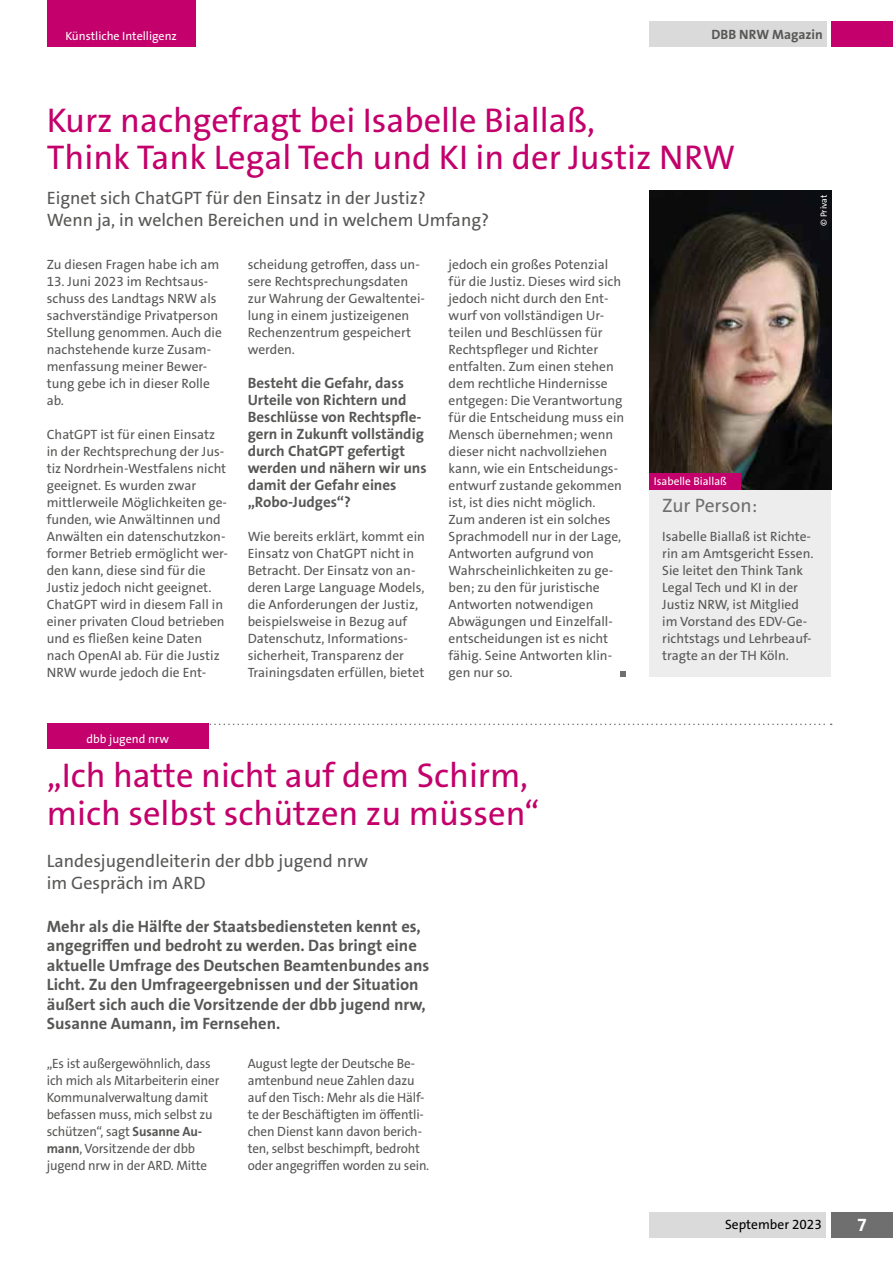
<style>
.page{position:relative;width:893px;height:1263px;background:#fff}
.page>*{position:absolute;margin:0;border:0;box-sizing:border-box;transform-origin:0 0}
.t1{font:34.5px/37.5px "The Sans Os F";color:#c3006b}
.t2{font:19.5px "The Sans Os F";color:#706f6f}
.t3{font:18px/22.5px "The Sans Os F";color:#575756}
.t4{font:700 18px "The Sans Os F";color:#fff}
.t5{font:700 16.5px/19.5px "The Sans Os F";color:#575756}
.t6{font:700 15px/17px "The Sans Os F";color:#575756}
.t7{font:13.5px/17px "The Sans Os F";color:#575756}
.t8{font:13.5px "The Sans Os F";color:#000}
.t9{font:700 13.5px "The Sans Os F";color:#575756}
.t10{font:12px "The Sans Os F";color:#fff}
.t11{font:11.25px "The Sans Os F";color:#fff}
.t12{font:9px "The Sans Os F";letter-spacing:-.005em;color:#fff}
.s1{font-weight:700}
</style>
<div class="page">
<div style="left:831px;top:1212px;width:62px;height:25px;background:#706f6f"></div>
<div style="left:649px;top:1212px;width:177px;height:25px;background:#dadada"></div>
<div style="left:649px;top:21px;width:178px;height:26px;background:#dadada"></div>
<div style="left:831px;top:21px;width:62px;height:26px;background:#c3006b"></div>
<div style="left:47px;top:0;width:149px;height:47px;background:#c3006b"></div>
<svg style="left:620px;top:671px;width:6px;height:6px"></svg>
<div style="left:649px;top:485px;width:182px;height:192px;background:#ededed"></div>
<img style="left:649px;top:191px;width:182px;height:299px">
<div style="left:649px;top:473px;width:92px;height:16px;background:#c3006b"></div>
<svg style="left:208px;top:723px;width:624px;height:2px"></svg>
<div style="left:47px;top:723px;width:161px;height:26px;background:#c3006b"></div>
<p class="t10" style="left:65px;top:29px;width:113px">Künstliche Intelligenz</p>
<p class="t9" style="left:711px;top:25px;width:113px">DBB NRW Magazin</p>
<h1 class="t1" style="left:47px;top:102px;width:690px">Kurz nachgefragt bei Isabelle Biallaß,<br>Think Tank Legal Tech und KI in der Justiz NRW</h1>
<h3 class="t3" style="left:47px;top:186px;width:444px">Eignet sich ChatGPT für den Einsatz in der Justiz?<br>Wenn ja, in welchen Bereichen und in welchem Umfang?</h3>
<p class="t7" style="left:47px;top:256px;width:174px">Zu diesen Fragen habe ich am</p>
<p class="t7" style="left:47px;top:273px;width:177px">13. Juni 2023 im Rechtsaus&shy;schuss des Landtags NRW als sachverständige Privatperson<br>Stellung genommen. Auch die nachstehende kurze Zusam&shy;menfassung meiner Bewer&shy;tung gebe ich in dieser Rolle ab.</p>
<p class="t7" style="left:47px;top:426px;width:183px">ChatGPT ist für einen Einsatz in der Rechtsprechung der Jus&shy;tiz Nordrhein-Westfalens nicht geeignet. Es wurden zwar mittlerweile Möglichkeiten ge&shy;funden, wie Anwältinnen und<br>Anwälten ein datenschutzkon&shy;former Betrieb ermöglicht wer&shy;den kann, diese sind für die<br>Justiz jedoch nicht geeignet.<br>ChatGPT wird in diesem Fall in einer privaten Cloud betrieben und es fließen keine Daten nach OpenAI ab. Für die Justiz<br>NRW wurde jedoch die Ent-</p>
<p class="t12" style="left:818px;top:226px;width:33px;rotate:-90deg">© Privat</p>
<p class="t7" style="left:449px;top:256px;width:177px">jedoch ein großes Potenzial für die Justiz. Dieses wird sich jedoch nicht durch den Ent&shy;wurf von vollständigen Ur&shy;teilen und Beschlüssen für<br>Rechtspfleger und Richter entfalten. Zum einen stehen dem rechtliche Hindernisse entgegen: Die Verantwortung für die Entscheidung muss ein<br>Mensch übernehmen; wenn dieser nicht nachvollziehen kann, wie ein Entscheidungs&shy;entwurf zustande gekommen ist, ist dies nicht möglich.<br>Zum anderen ist ein solches<br>Sprachmodell nur in der Lage,<br>Antworten aufgrund von<br>Wahrscheinlichkeiten zu ge&shy;ben; zu den für juristische<br>Antworten notwendigen<br>Abwägungen und Einzelfall&shy;entscheidungen ist es nicht fähig. Seine Antworten klin&shy;gen nur so.</p>
<p class="t7" style="left:248px;top:256px;width:179px">scheidung getroffen, dass un&shy;sere Rechtsprechungsdaten zur Wahrung der Gewaltentei&shy;lung in einem justizeigenen<br>Rechenzentrum gespeichert werden.</p>
<p class="t6" style="left:248px;top:374px;width:181px">Besteht die Gefahr, dass<br>Urteile von Richtern und<br>Beschlüsse von Rechtspfle&shy;gern in Zukunft vollständig durch ChatGPT gefertigt werden und nähern wir uns damit der Gefahr eines „Robo-Judges“?</p>
<p class="t7" style="left:248px;top:528px;width:179px">Wie bereits erklärt, kommt ein<br>Einsatz von ChatGPT nicht in<br>Betracht. Der Einsatz von an&shy;deren Large Language Models, die Anforderungen der Justiz, beispielsweise in Bezug auf<br>Datenschutz, Informations&shy;sicherheit, Transparenz der<br>Trainingsdaten erfüllen, bietet</p>
<p class="t11" style="left:654px;top:474px;width:75px">Isabelle Biallaß</p>
<h2 class="t2" style="left:662px;top:493px;width:96px">Zur Person:</h2>
<p class="t7" style="left:662px;top:528px;width:153px">Isabelle Biallaß ist Richte&shy;rin am Amtsgericht Essen.<br>Sie leitet den Think Tank<br>Legal Tech und KI in der<br>Justiz NRW, ist Mitglied im Vorstand des EDV-Ge&shy;richtstags und Lehrbeauf&shy;tragte an der TH Köln.</p>
<p class="t10" style="left:87px;top:731px;width:84px">dbb jugend nrw</p>
<h1 class="t1" style="left:47px;top:757px;width:494px">„Ich hatte nicht auf dem Schirm, mich selbst schützen zu müssen“</h1>
<h3 class="t3" style="left:47px;top:850px;width:323px">Landesjugendleiterin der dbb jugend nrw im Gespräch im ARD</h3>
<p class="t5" style="left:47px;top:917px;width:384px">Mehr als die Hälfte der Staatsbediensteten kennt es, angegriffen und bedroht zu werden. Das bringt eine aktuelle Umfrage des Deutschen Beamtenbundes ans Licht. Zu den Umfrageergebnissen und der Situation äußert sich auch die Vorsitzende der dbb jugend nrw, Susanne Aumann, im Fernsehen.</p>
<p class="t7" style="left:47px;top:1055px;width:174px">„Es ist außergewöhnlich, dass ich mich als Mitarbeiterin einer<br>Kommunalverwaltung damit befassen muss, mich selbst zu schützen“, sagt <span class="s1">Susanne Au&shy;mann</span>, Vorsitzende der dbb jugend nrw in der ARD. Mitte</p>
<p class="t7" style="left:248px;top:1055px;width:183px">August legte der Deutsche Be&shy;amtenbund neue Zahlen dazu auf den Tisch: Mehr als die Hälf&shy;te der Beschäftigten im öffentli&shy;chen Dienst kann davon berich&shy;ten, selbst beschimpft, bedroht oder angegriffen worden zu sein.</p>
<p class="t8" style="left:725px;top:1216px;width:98px">September 2023</p>
<h3 class="t4" style="left:857px;top:1213px;width:11px">7</h3>
</div>
